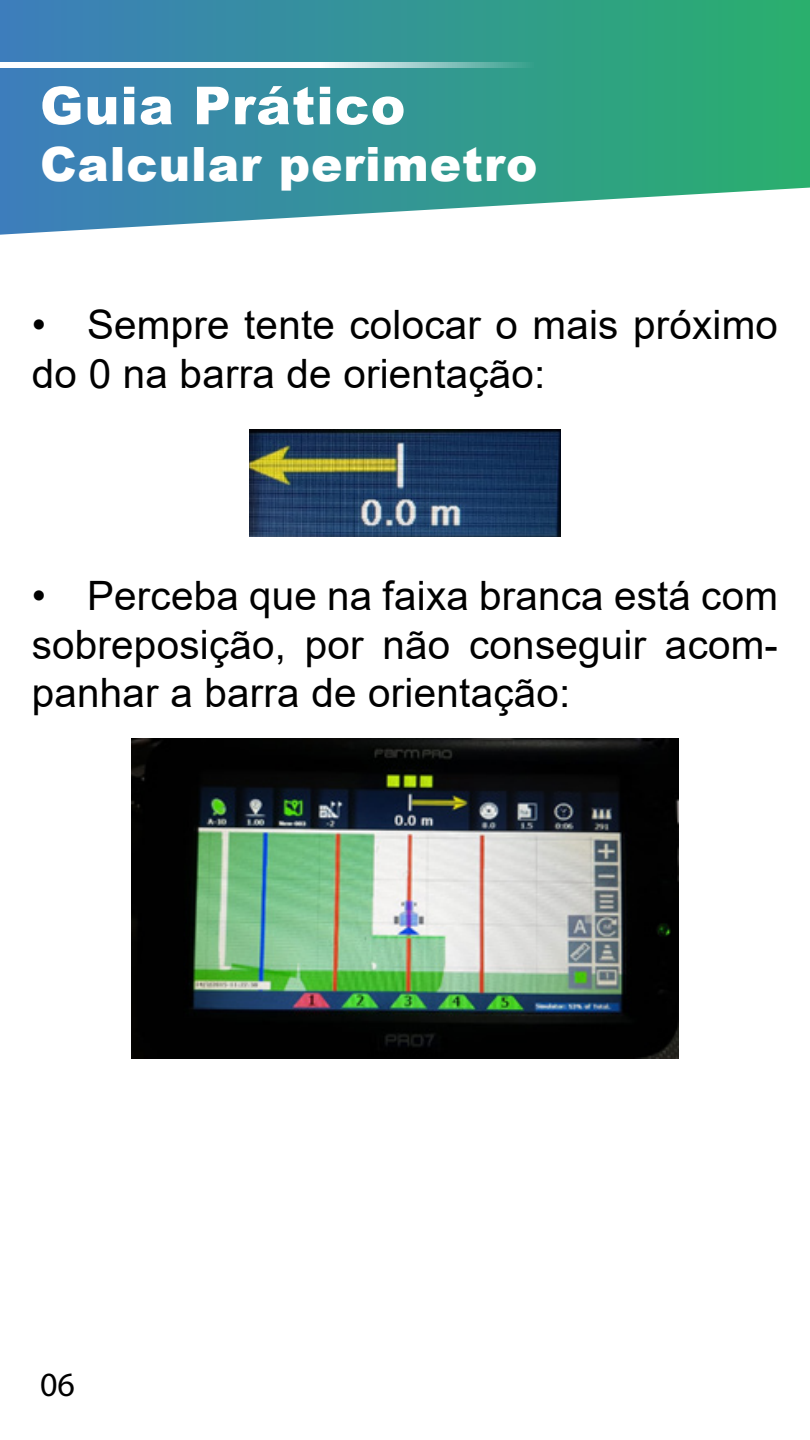
<style>
.page{position:relative;width:810px;height:1440px;background:#fff}
.page>*{position:absolute;margin:0;border:0;box-sizing:border-box;transform-origin:0 0}
.t1{font:900 52.43px "Arial";letter-spacing:.02em;color:#fff}
.t2{font:900 47.25px "Arial";letter-spacing:.02em;color:#fff}
.t3{font:40.5px/48.6px "Arial";letter-spacing:.005em;color:#000}
.t4{font:34.05px "Myriad Pro";color:#000}
</style>
<div class="page">
<svg style="left:0;top:0;width:810px;height:235px;background:#48a0a0"></svg>
<svg style="left:0;top:63px;width:534px;height:5px"></svg>
<img style="left:249px;top:429px;width:312px;height:108px">
<img style="left:131px;top:739px;width:548px;height:320px">
<p class="t1" style="left:40px;top:67px;width:367px">Guia Prático</p>
<p class="t2" style="left:40px;top:130px;width:499px">Calcular perimetro</p>
<p class="t3" style="left:32px;top:300px;width:748px">• Sempre tente colocar o mais próximo do 0 na barra de orientação:</p>
<p class="t3" style="left:32px;top:571px;width:748px;text-align:justify">• Perceba que na faixa branca está com sobreposição, por não conseguir acom&shy;panhar a barra de orientação:</p>
<p class="t4" style="left:40px;top:1364px;width:36px">06</p>
</div>
